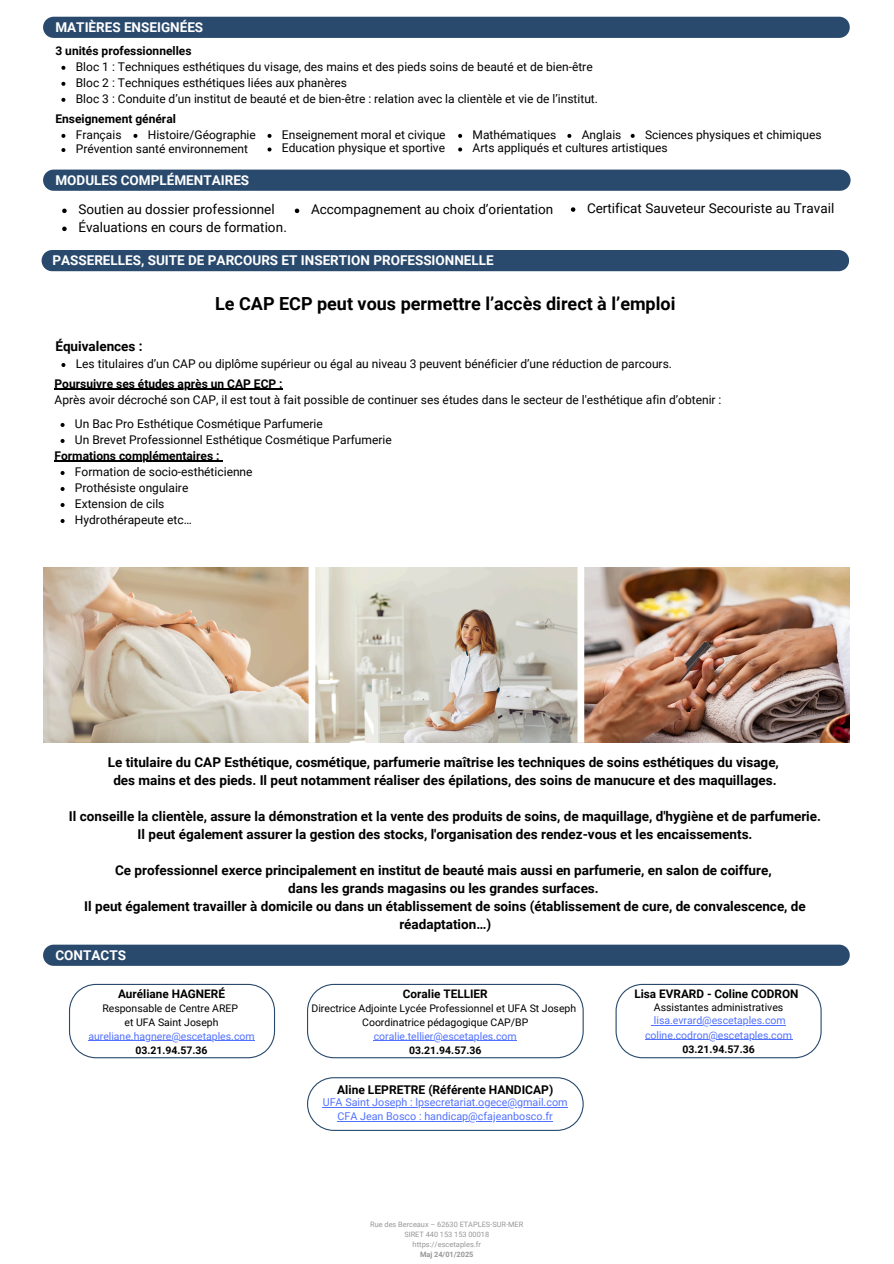
<style>
.page{position:relative;width:894px;height:1264px;background:#fff}
.page>*{position:absolute;margin:0;border:0;box-sizing:border-box;transform-origin:0 0}
.t1{font:700 18px "Roboto";color:#000}
.t2{font:700 13.5px/18px "Roboto";color:#000;text-align:center}
.t3{font:13.5px "Roboto";color:#000}
.t4{font:700 13.5px "Roboto";color:#fff}
.t5{font:12px/16px "Roboto";color:#000}
.t6{font:700 12px "Roboto";color:#000}
.t7{font:700 11.85px "Roboto";color:#000}
.t8{font:10.8px "Roboto";color:#5271ff}
.t9{font:10.5px "Roboto";color:#000}
.t10{font:10.5px "Roboto";color:#5271ff}
.t11{font:700 10.5px "Roboto";color:#000}
.t12{font:7.5px "Roboto";color:#969696}
.t13{font:7.35px "Roboto";color:#969696}
.t14{font:700 7.35px "Roboto";color:#969696}
.s1{font-weight:700}
</style>
<div class="page">
<div style="left:43px;top:17px;width:806px;height:21px;background:#2a4a6d"></div>
<svg style="left:43px;top:169px;width:807px;height:22px;background:#325172"></svg>
<div style="left:42px;top:250px;width:806px;height:21px;background:#2a4a6d"></div>
<img style="left:43px;top:567px;width:806px;height:175px">
<div style="left:308px;top:564px;width:7px;height:178px;background:#fff"></div>
<div style="left:577px;top:565px;width:7px;height:177px;background:#fff"></div>
<div style="left:43px;top:944px;width:806px;height:21px;background:#2a4a6d"></div>
<svg style="left:69px;top:983px;width:206px;height:75px"></svg>
<svg style="left:307px;top:1077px;width:276px;height:53px"></svg>
<svg style="left:62px;top:208px;width:5px;height:5px"></svg>
<svg style="left:62px;top:226px;width:5px;height:5px"></svg>
<hr style="left:88px;top:1040px;width:167px;height:1px;background:#5271ff">
<hr style="left:322px;top:1106px;width:245px;height:1px;background:#5271ff">
<hr style="left:337px;top:1121px;width:216px;height:1px;background:#5271ff">
<svg style="left:615px;top:983px;width:206px;height:75px"></svg>
<hr style="left:653px;top:1025px;width:132px;height:1px;background:#5271ff">
<hr style="left:645px;top:1039px;width:146px;height:1px;background:#5271ff">
<svg style="left:61px;top:66px;width:4px;height:4px"></svg>
<svg style="left:61px;top:82px;width:4px;height:4px"></svg>
<svg style="left:61px;top:98px;width:4px;height:4px"></svg>
<svg style="left:61px;top:363px;width:4px;height:4px"></svg>
<svg style="left:307px;top:983px;width:276px;height:75px"></svg>
<hr style="left:374px;top:1040px;width:142px;height:1px;background:#5271ff">
<hr style="left:55px;top:389px;width:228px;height:1px;background:#000">
<svg style="left:61px;top:423px;width:4px;height:4px"></svg>
<svg style="left:61px;top:439px;width:4px;height:4px"></svg>
<hr style="left:55px;top:461px;width:165px;height:1px;background:#000">
<svg style="left:61px;top:471px;width:4px;height:4px"></svg>
<svg style="left:61px;top:487px;width:4px;height:4px"></svg>
<svg style="left:61px;top:503px;width:4px;height:4px"></svg>
<svg style="left:61px;top:519px;width:4px;height:4px"></svg>
<svg style="left:61px;top:134px;width:4px;height:4px"></svg>
<svg style="left:133px;top:134px;width:4px;height:4px"></svg>
<svg style="left:267px;top:134px;width:4px;height:4px"></svg>
<svg style="left:458px;top:134px;width:4px;height:4px"></svg>
<svg style="left:567px;top:134px;width:4px;height:4px"></svg>
<svg style="left:630px;top:134px;width:4px;height:4px"></svg>
<svg style="left:61px;top:148px;width:4px;height:4px"></svg>
<svg style="left:267px;top:147px;width:4px;height:4px"></svg>
<svg style="left:458px;top:147px;width:4px;height:4px"></svg>
<svg style="left:295px;top:208px;width:4px;height:5px"></svg>
<svg style="left:570px;top:207px;width:5px;height:5px"></svg>
<p class="t4" style="left:55px;top:19px;width:149px">MATIÈRES ENSEIGNÉES</p>
<p class="t6" style="left:55px;top:44px;width:138px">3 unités professionnelles</p>
<h5 class="t5" style="left:76px;top:59px;width:518px">Bloc 1 : Techniques esthétiques du visage, des mains et des pieds soins de beauté et de bien-être</h5>
<p class="t5" style="left:76px;top:75px;width:273px">Bloc 2 : Techniques esthétiques liées aux phanères</p>
<p class="t5" style="left:76px;top:91px;width:523px">Bloc 3 : Conduite d’un institut de beauté et de bien-être : relation avec la clientèle et vie de l’institut.</p>
<p class="t6" style="left:55px;top:112px;width:122px">Enseignement général</p>
<p class="t5" style="left:76px;top:127px;width:47px">Français</p>
<p class="t5" style="left:148px;top:127px;width:109px">Histoire/Géographie</p>
<p class="t5" style="left:282px;top:127px;width:165px">Enseignement moral et civique</p>
<p class="t5" style="left:472px;top:127px;width:85px">Mathématiques</p>
<h5 class="t5" style="left:581px;top:127px;width:41px">Anglais</h5>
<h5 class="t5" style="left:645px;top:127px;width:178px">Sciences physiques et chimiques</h5>
<p class="t5" style="left:76px;top:141px;width:174px">Prévention santé environnement</p>
<p class="t5" style="left:282px;top:140px;width:165px">Education physique et sportive</p>
<p class="t5" style="left:472px;top:140px;width:197px">Arts appliqués et cultures artistiques</p>
<p class="t4" style="left:55px;top:172px;width:195px">MODULES COMPLÉMENTAIRES</p>
<h5 class="t3" style="left:78px;top:202px;width:198px">Soutien au dossier professionnel</h5>
<p class="t3" style="left:78px;top:220px;width:210px">Évaluations en cours de formation.</p>
<p class="t4" style="left:52px;top:253px;width:443px">PASSERELLES, SUITE DE PARCOURS ET INSERTION PROFESSIONNELLE</p>
<p class="t3" style="left:311px;top:202px;width:244px">Accompagnement au choix d’orientation</p>
<p class="t3" style="left:587px;top:200px;width:248px">Certificat Sauveteur Secouriste au Travail</p>
<p class="t1" style="left:215px;top:293px;width:461px">Le CAP ECP peut vous permettre l’accès direct à l’emploi</p>
<p class="t2" style="left:55px;top:337px;width:89px">Équivalences :</p>
<p class="t5" style="left:76px;top:356px;width:597px">Les titulaires d’un CAP ou diplôme supérieur ou égal au niveau 3 peuvent bénéficier d’une réduction de parcours.</p>
<p class="t5" style="left:55px;top:376px;width:668px"><span class="s1">Poursuivre ses études après un CAP ECP :<br></span>Après avoir décroché son CAP, il est tout à fait possible de continuer ses études dans le secteur de l'esthétique afin d’obtenir :</p>
<p class="t5" style="left:75px;top:416px;width:249px">Un Bac Pro Esthétique Cosmétique Parfumerie</p>
<p class="t5" style="left:75px;top:432px;width:318px">Un Brevet Professionnel Esthétique Cosmétique Parfumerie</p>
<p class="t6" style="left:55px;top:449px;width:166px">Formations complémentaires :</p>
<h5 class="t5" style="left:75px;top:464px;width:179px">Formation de socio-esthéticienne</h5>
<p class="t5" style="left:75px;top:480px;width:115px">Prothésiste ongulaire</p>
<p class="t5" style="left:75px;top:496px;width:91px">Extension de cils</p>
<p class="t5" style="left:75px;top:512px;width:118px">Hydrothérapeute etc…</p>
<p class="t2" style="left:108px;top:753px;width:672px">Le titulaire du CAP Esthétique, cosmétique, parfumerie maîtrise les techniques de soins esthétiques du visage, des mains et des pieds. Il peut notamment réaliser des épilations, des soins de manucure et des maquillages.</p>
<p class="t2" style="left:69px;top:807px;width:753px">Il conseille la clientèle, assure la démonstration et la vente des produits de soins, de maquillage, d'hygiène et de parfumerie.<br>Il peut également assurer la gestion des stocks, l'organisation des rendez-vous et les encaissements.</p>
<p class="t2" style="left:84px;top:861px;width:723px">Ce professionnel exerce principalement en institut de beauté mais aussi en parfumerie, en salon de coiffure,<br>dans les grands magasins ou les grandes surfaces.<br>Il peut également travailler à domicile ou dans un établissement de soins (établissement de cure, de convalescence, de réadaptation…)</p>
<p class="t4" style="left:55px;top:947px;width:72px">CONTACTS</p>
<p class="t7" style="left:118px;top:987px;width:108px">Auréliane HAGNERÉ</p>
<p class="t9" style="left:102px;top:1001px;width:137px">Responsable de Centre AREP</p>
<p class="t9" style="left:124px;top:1015px;width:95px">et UFA Saint Joseph</p>
<h2 class="t10" style="left:88px;top:1029px;width:168px">aureliane.hagnere@escetaples.com</h2>
<p class="t11" style="left:135px;top:1043px;width:74px">03.21.94.57.36</p>
<h3 class="t7" style="left:403px;top:987px;width:86px">Coralie TELLIER</h3>
<h3 class="t9" style="left:311px;top:1001px;width:266px">Directrice Adjointe Lycée Professionnel et UFA St Joseph</h3>
<h3 class="t9" style="left:362px;top:1015px;width:167px">Coordinatrice pédagogique CAP/BP</h3>
<h2 class="t10" style="left:374px;top:1029px;width:144px">coralie.tellier@escetaples.com</h2>
<h5 class="t11" style="left:409px;top:1043px;width:74px">03.21.94.57.36</h5>
<p class="t7" style="left:634px;top:987px;width:165px">Lisa EVRARD - Coline CODRON</p>
<h1 class="t9" style="left:653px;top:1001px;width:131px">Assistantes administratives</h1>
<p class="t10" style="left:653px;top:1014px;width:133px">lisa.evrard@escetaples.com</p>
<h6 class="t10" style="left:645px;top:1028px;width:148px">coline.codron@escetaples.com</h6>
<p class="t11" style="left:682px;top:1043px;width:74px">03.21.94.57.36</p>
<p class="t6" style="left:337px;top:1082px;width:217px">Aline LEPRETRE (Référente HANDICAP)</p>
<p class="t8" style="left:322px;top:1096px;width:246px">UFA Saint Joseph : lpsecretariat.ogece@gmail.com</p>
<h2 class="t8" style="left:337px;top:1110px;width:217px">CFA Jean Bosco : handicap@cfajeanbosco.fr</h2>
<p class="t13" style="left:370px;top:1219px;width:154px">Rue des Berceaux – 62630 ETAPLES-SUR-MER</p>
<p class="t13" style="left:404px;top:1229px;width:86px">SIRET 440 153 153 00018</p>
<p class="t12" style="left:412px;top:1239px;width:70px">https://escetaples.fr</p>
<p class="t14" style="left:420px;top:1250px;width:55px">Maj 24/01/2025</p>
</div>
